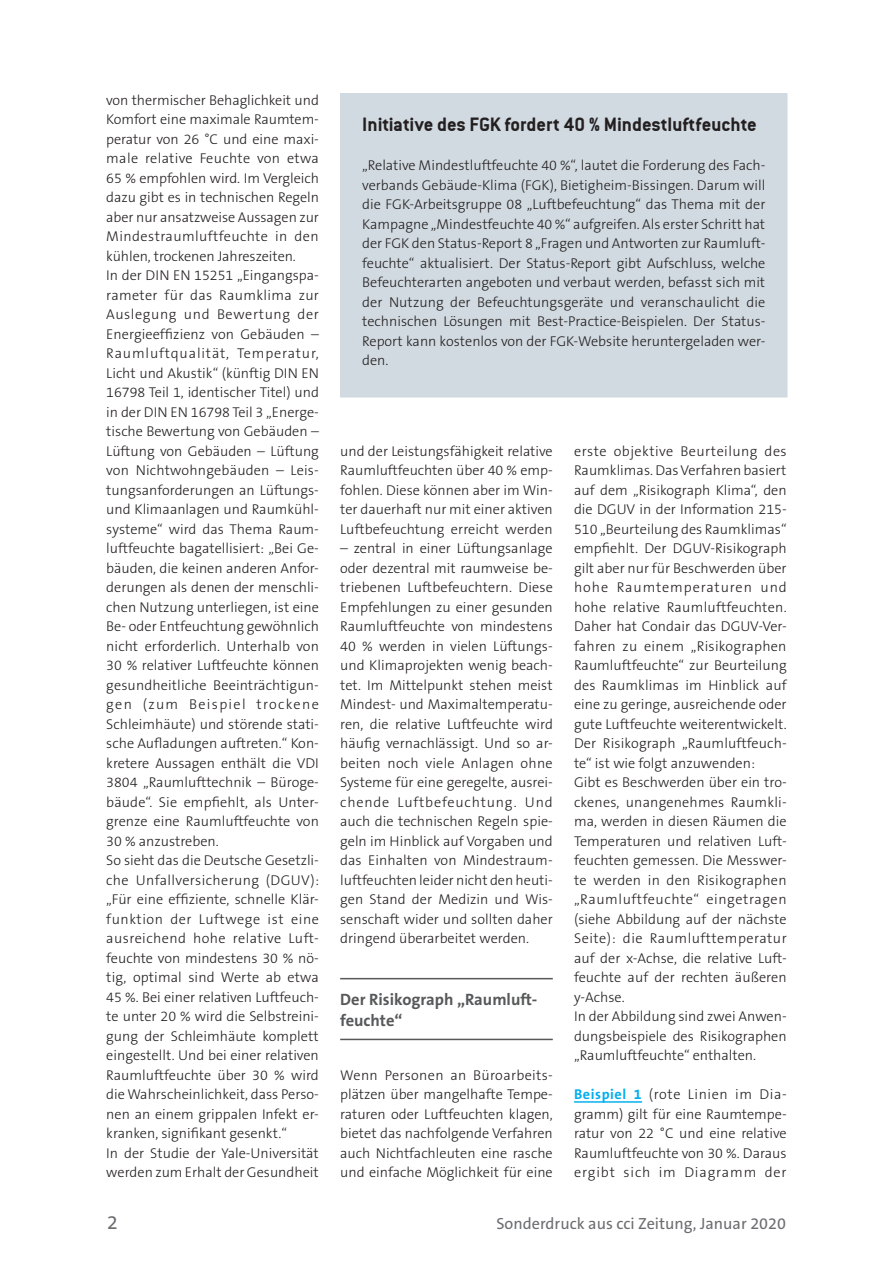
<style>
.page{position:relative;width:893px;height:1263px;background:#fff}
.page>*{position:absolute;margin:0;border:0;box-sizing:border-box;transform-origin:0 0}
.Überschrift_Kasten{font:21px "Conduit ITCTT Bold";color:#231f20}
.t1{font:19.5px "The Sans B5 Plain";color:#6c6d70}
.Zwischenüberschrift{font:700 16.5px/21px "The Sans B7";color:#57585a}
.t2{font:16.2px "The Sans B5 Plain";color:#6c6d70}
.Fließtext{font:300 14.25px/19.5px "The Sans B3";color:#231f20;text-align:justify}
.Fließtext_Kasten{font:300 14.25px/19.5px "The Sans B3";color:#231f20;text-align:justify}
.s1{font-family:"The Sans B7";font-weight:700;color:#00aeef}
</style>
<div class="page">
<div style="left:341px;top:94px;width:446px;height:303px;background:#d1dae0"></div>
<div style="left:340px;top:94px;width:447px;height:303px;border:1px solid #d1dae0"></div>
<hr style="left:340px;top:978px;width:213px;height:1px;background:#57585a">
<hr style="left:340px;top:1039px;width:213px;height:1px;background:#57585a">
<hr style="left:574px;top:1101px;width:68px;height:2px;background:#00aeef">
<p class="Fließtext" style="left:106px;top:90px;width:214px">von thermischer Behaglichkeit und Komfort eine maximale Raumtem&shy;peratur von 26 °C und eine maxi&shy;male relative Feuchte von etwa 65 % empfohlen wird. Im Vergleich dazu gibt es in technischen Regeln aber nur ansatzweise Aussagen zur Mindestraumluftfeuchte in den kühlen, trockenen Jahreszeiten.</p>
<p class="Fließtext" style="left:106px;top:266px;width:214px">In der DIN EN 15251 „Eingangspa&shy;rameter für das Raumklima zur Auslegung und Bewertung der Energieeffizienz von Gebäuden – Raumluftqualität, Temperatur, Licht und Akustik“ (künftig DIN EN 16798 Teil 1, identischer Titel) und in der DIN EN 16798 Teil 3 „Energe&shy;tische Bewertung von Gebäuden – Lüftung von Gebäuden – Lüftung von Nichtwohngebäuden – Leis&shy;tungsanforderungen an Lüftungs&shy;und Klimaanlagen und Raumkühl&shy;systeme“ wird das Thema Raum&shy;luftfeuchte bagatellisiert: „Bei Ge&shy;bäuden, die keinen anderen Anfor&shy;derungen als denen der menschli&shy;chen Nutzung unterliegen, ist eine Be- oder Entfeuchtung gewöhnlich nicht erforderlich. Unterhalb von 30 % relativer Luftfeuchte können gesundheitliche Beeinträchtigun&shy;gen (zum Beispiel trockene Schleimhäute) und störende stati&shy;sche Aufladungen auftreten.“ Kon&shy;kretere Aussagen enthält die VDI 3804 „Raumlufttechnik – Büroge&shy;bäude“. Sie empfiehlt, als Unter&shy;grenze eine Raumluftfeuchte von 30 % anzustreben.</p>
<p class="Fließtext" style="left:106px;top:851px;width:214px">So sieht das die Deutsche Gesetzli&shy;che Unfallversicherung (DGUV): „Für eine effiziente, schnelle Klär&shy;funktion der Luftwege ist eine ausreichend hohe relative Luft&shy;feuchte von mindestens 30 % nö&shy;tig, optimal sind Werte ab etwa 45 %. Bei einer relativen Luftfeuch&shy;te unter 20 % wird die Selbstreini&shy;gung der Schleimhäute komplett eingestellt. Und bei einer relativen Raumluftfeuchte über 30 % wird die Wahrscheinlichkeit, dass Perso&shy;nen an einem grippalen Infekt er&shy;kranken, signifikant gesenkt.“</p>
<p class="Fließtext" style="left:106px;top:1143px;width:214px">In der Studie der Yale-Universität werden zum Erhalt der Gesundheit</p>
<p class="Überschrift_Kasten" style="left:362px;top:112px;width:396px">Initiative des FGK fordert 40 % Mindestluftfeuchte</p>
<p class="Fließtext_Kasten" style="left:362px;top:156px;width:405px">„Relative Mindestluftfeuchte 40 %“, lautet die Forderung des Fach&shy;verbands Gebäude-Klima (FGK), Bietigheim-Bissingen. Darum will die FGK-Arbeitsgruppe 08 „Luftbefeuchtung“ das Thema mit der Kampagne „Mindestfeuchte 40 %“ aufgreifen. Als erster Schritt hat der FGK den Status-Report 8 „Fragen und Antworten zur Raumluft&shy;feuchte“ aktualisiert. Der Status-Report gibt Aufschluss, welche Befeuchterarten angeboten und verbaut werden, befasst sich mit der Nutzung der Befeuchtungsgeräte und veranschaulicht die technischen Lösungen mit Best-Practice-Beispielen. Der Status-Report kann kostenlos von der FGK-Website heruntergeladen wer&shy;den.</p>
<p class="Fließtext" style="left:340px;top:441px;width:214px">und der Leistungsfähigkeit relative Raumluftfeuchten über 40 % emp&shy;fohlen. Diese können aber im Win&shy;ter dauerhaft nur mit einer aktiven Luftbefeuchtung erreicht werden</p>
<p class="Fließtext" style="left:340px;top:539px;width:214px">– zentral in einer Lüftungsanlage oder dezentral mit raumweise be&shy;triebenen Luftbefeuchtern. Diese Empfehlungen zu einer gesunden Raumluftfeuchte von mindestens 40 % werden in vielen Lüftungs&shy;und Klimaprojekten wenig beach&shy;tet. Im Mittelpunkt stehen meist Mindest- und Maximaltemperatu&shy;ren, die relative Luftfeuchte wird häufig vernachlässigt. Und so ar&shy;beiten noch viele Anlagen ohne Systeme für eine geregelte, ausrei&shy;chende Luftbefeuchtung. Und auch die technischen Regeln spie&shy;geln im Hinblick auf Vorgaben und das Einhalten von Mindestraum&shy;luftfeuchten leider nicht den heuti&shy;gen Stand der Medizin und Wis&shy;senschaft wider und sollten daher dringend überarbeitet werden.</p>
<p class="Zwischenüberschrift" style="left:340px;top:989px;width:199px">Der Risikograph „Raumluft&shy;feuchte“</p>
<p class="Fließtext" style="left:340px;top:1065px;width:214px">Wenn Personen an Büroarbeits&shy;plätzen über mangelhafte Tempe&shy;raturen oder Luftfeuchten klagen, bietet das nachfolgende Verfahren auch Nichtfachleuten eine rasche und einfache Möglichkeit für eine</p>
<p class="Fließtext" style="left:574px;top:441px;width:214px">erste objektive Beurteilung des Raumklimas. Das Verfahren basiert auf dem „Risikograph Klima“, den die DGUV in der Information 215- 510 „Beurteilung des Raumklimas“ empfiehlt. Der DGUV-Risikograph gilt aber nur für Beschwerden über hohe Raumtemperaturen und hohe relative Raumluftfeuchten.<br>Daher hat Condair das DGUV-Ver&shy;fahren zu einem „Risikographen Raumluftfeuchte“ zur Beurteilung des Raumklimas im Hinblick auf eine zu geringe, ausreichende oder gute Luftfeuchte weiterentwickelt.<br>Der Risikograph „Raumluftfeuch&shy;te“ ist wie folgt anzuwenden:</p>
<p class="Fließtext" style="left:574px;top:773px;width:214px">Gibt es Beschwerden über ein tro&shy;ckenes, unangenehmes Raumkli&shy;ma, werden in diesen Räumen die Temperaturen und relativen Luft&shy;feuchten gemessen. Die Messwer&shy;te werden in den Risikographen „Raumluftfeuchte“ eingetragen (siehe Abbildung auf der nächste Seite): die Raumlufttemperatur auf der x-Achse, die relative Luft&shy;feuchte auf der rechten äußeren y-Achse.</p>
<p class="Fließtext" style="left:574px;top:1007px;width:214px">In der Abbildung sind zwei Anwen&shy;dungsbeispiele des Risikographen „Raumluftfeuchte“ enthalten.</p>
<p class="Fließtext" style="left:574px;top:1085px;width:214px"><span class="s1">Beispiel 1</span> (rote Linien im Dia&shy;gramm) gilt für eine Raumtempe&shy;ratur von 22 °C und eine relative Raumluftfeuchte von 30 %. Daraus ergibt sich im Diagramm der</p>
<h2 class="t1" style="left:107px;top:1212px;width:12px">2</h2>
<p class="t2" style="left:496px;top:1215px;width:291px">Sonderdruck aus cci Zeitung, Januar 2020</p>
</div>
